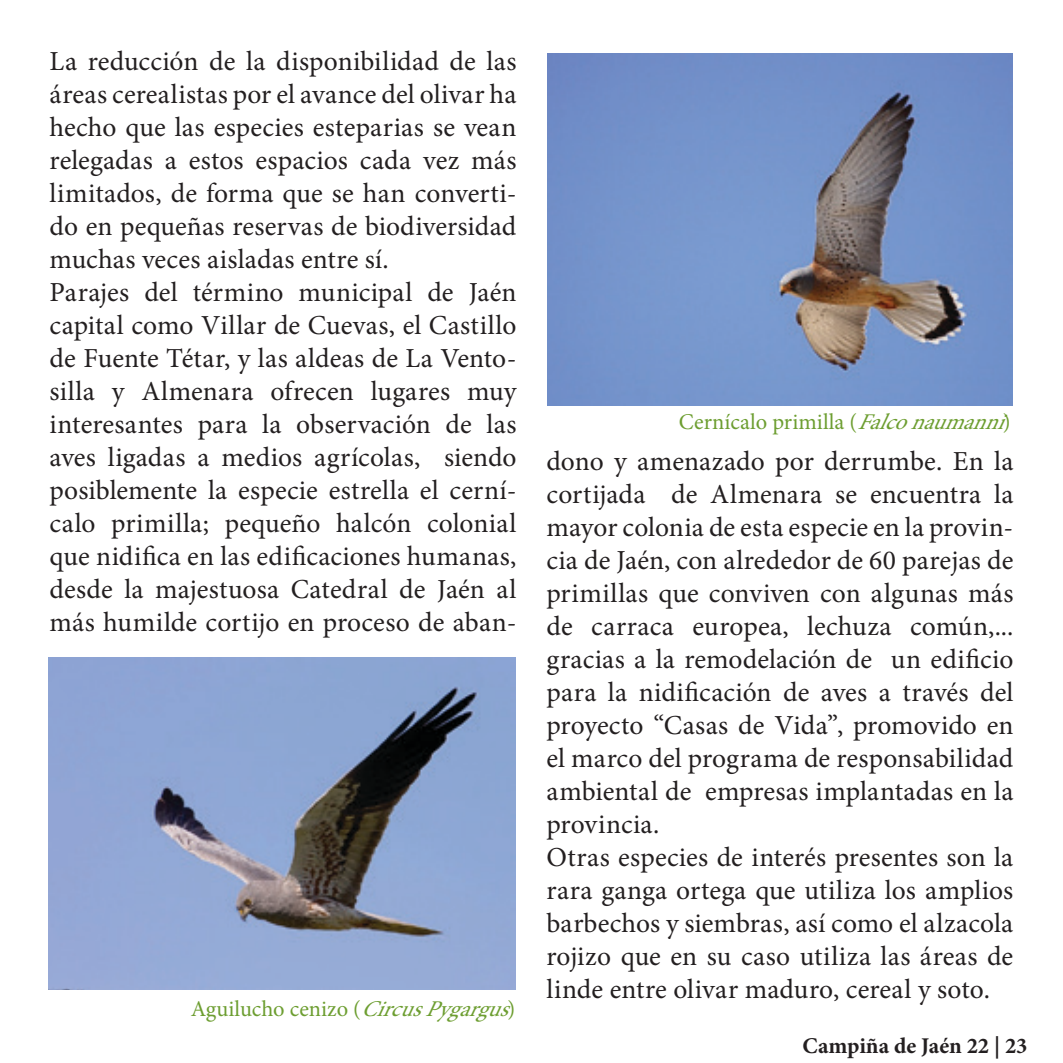
<style>
.page{position:relative;width:1063px;height:1063px;background:#fff}
.page>*{position:absolute;margin:0;border:0;box-sizing:border-box;transform-origin:0 0}
.t1{font:27.5px/33px "Minion Pro";letter-spacing:.005em;color:#231f20}
.t2{font:22.5px "Minion Pro";color:#6d9e31}
.t3{font:700 22.5px "Minion Pro";color:#231f20}
.s1{font-style:italic}
</style>
<div class="page">
<img style="left:48px;top:657px;width:467px;height:333px">
<img style="left:548px;top:53px;width:464px;height:353px">
<p class="t1" style="left:50px;top:44px;width:468px">La reducción de la disponibilidad de las áreas cerealistas por el avance del olivar ha hecho que las especies esteparias se vean relegadas a estos espacios cada vez más limitados, de forma que se han converti&shy;do en pequeñas reservas de biodiversidad muchas veces aisladas entre sí.<br>Parajes del término municipal de Jaén capital como Villar de Cuevas, el Castillo de Fuente Tétar, y las aldeas de La Vento&shy;silla y Almenara ofrecen lugares muy interesantes para la observación de las aves ligadas a medios agrícolas, siendo posiblemente la especie estrella el cerní&shy;calo primilla; pequeño halcón colonial que nidifica en las edificaciones humanas, desde la majestuosa Catedral de Jaén al más humilde cortijo en proceso de aban-</p>
<p class="t2" style="left:191px;top:993px;width:332px">Aguilucho cenizo (<span class="s1">CircusPygargus</span>)</p>
<p class="t2" style="left:679px;top:407px;width:340px">Cernícalo primilla (<span class="s1">Falconaumanni</span>)</p>
<p class="t1" style="left:547px;top:445px;width:468px">dono y amenazado por derrumbe. En la cortijada de Almenara se encuentra la mayor colonia de esta especie en la provin&shy;cia de Jaén, con alrededor de 60 parejas de primillas que conviven con algunas más de carraca europea, lechuza común,... gracias a la remodelación de un edificio para la nidificación de aves a través del proyecto “Casas de Vida”, promovido en el marco del programa de responsabilidad ambiental de empresas implantadas en la provincia.<br>Otras especies de interés presentes son la rara ganga ortega que utiliza los amplios barbechos y siembras, así como el alzacola rojizo que en su caso utiliza las áreas de linde entre olivar maduro, cereal y soto.</p>
<p class="t3" style="left:803px;top:1030px;width:226px">Campiña de Jaén 22 | 23</p>
</div>
